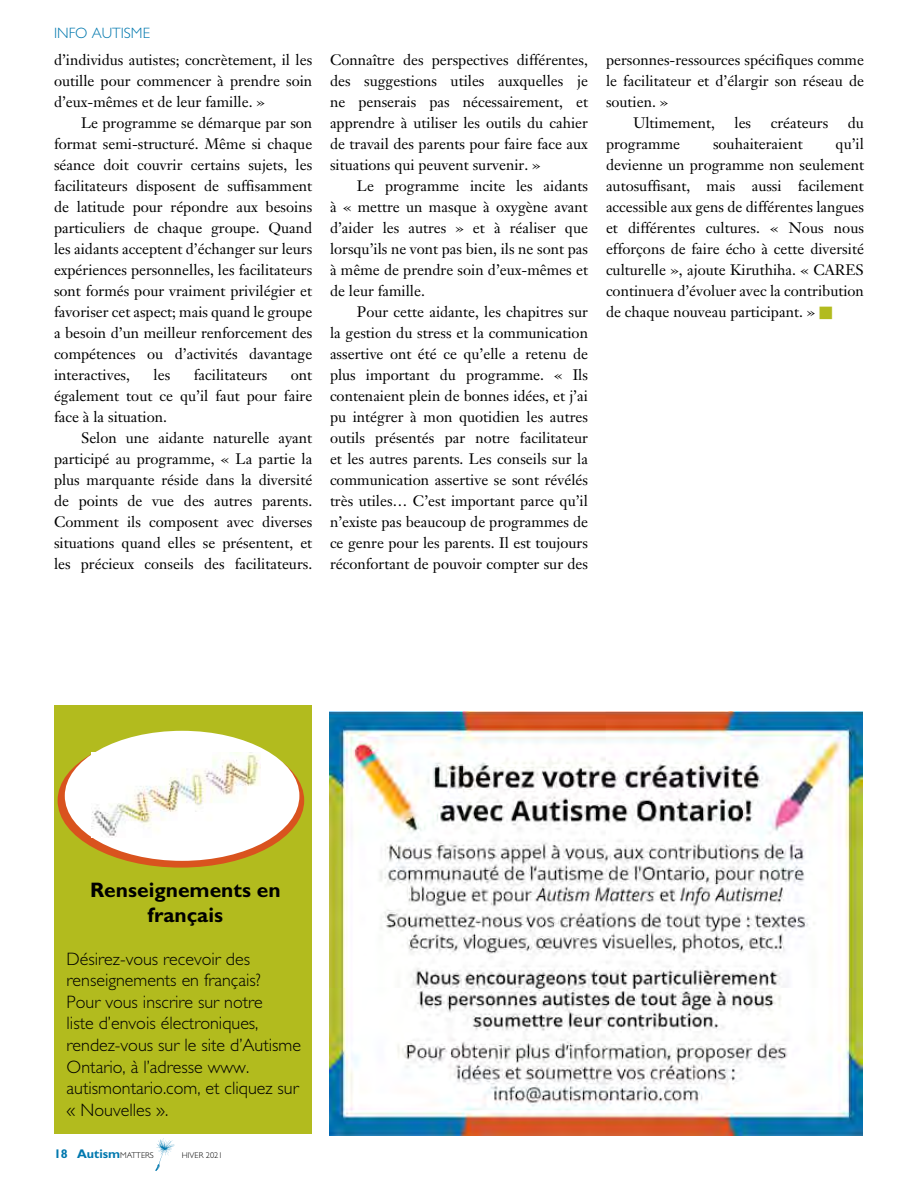
<style>
.page{position:relative;width:918px;height:1188px;background:#fff}
.page>*{position:absolute;margin:0;border:0;box-sizing:border-box;transform-origin:0 0}
.t1{font:700 21px/25.2px "Gill Sans";color:#000;text-align:center}
.t2{font:300 18px/21.6px "Gill Sans";color:#000}
.t3{font:15px/21px "Janson Text LT Std";color:#000;text-align:justify}
.t4{font:300 15px "Gill Sans";color:#0078ae}
.t5{font:700 12.6px "Gill Sans";color:#0078ae}
.t6{font:300 8.4px "Gill Sans";color:#000}
.s1{color:#b2bb1e}
.s2{font-weight:300;font-size:8.4px;color:#000}
</style>
<div class="page">
<svg style="left:155px;top:1138px;width:20px;height:33px"></svg>
<div style="left:54px;top:706px;width:258px;height:428px;background:#b2bb1e"></div>
<div style="left:58px;top:733px;width:246px;height:135px;background:#d9531e;border-radius:50%"></div>
<div style="left:65px;top:731px;width:234px;height:130px;background:#fff;border-radius:50%"></div>
<img style="left:92px;top:752px;width:169px;height:85px">
<img style="left:329px;top:711px;width:533px;height:424px">
<p class="t4" style="left:54px;top:25px;width:9px">info</p>
<p class="t4" style="left:92px;top:25px;width:10px">autisme</p>
<p class="t3" style="left:54px;top:50px;width:260px">d’individus autistes; concrètement, il les outille pour commencer à prendre soin d’eux-mêmes et de leur famille. »</p>
<p class="t3" style="left:54px;top:113px;width:260px;text-indent:27px">Le programme se démarque par son format semi-structuré. Même si chaque séance doit couvrir certains sujets, les facilitateurs disposent de suffisamment de latitude pour répondre aux besoins particuliers de chaque groupe. Quand les aidants acceptent d’échanger sur leurs expériences personnelles, les facilitateurs sont formés pour vraiment privilégier et favoriser cet aspect; mais quand le groupe a besoin d’un meilleur renforcement des compétences ou d’activités davantage interactives,</p>
<p class="t3" style="left:154px;top:365px;width:18px">les</p>
<p class="t3" style="left:194px;top:365px;width:75px">facilitateurs</p>
<p class="t3" style="left:54px;top:365px;width:260px;text-indent:237px">ont également tout ce qu’il faut pour faire face à la situation.</p>
<p class="t3" style="left:54px;top:428px;width:260px;text-indent:27px">Selon une aidante naturelle ayant participé au programme, « La partie la plus marquante réside dans la diversité de points de vue des autres parents.<br>Comment ils composent avec diverses situations quand elles se présentent, et les précieux conseils des facilitateurs.</p>
<p class="t3" style="left:330px;top:50px;width:260px">Connaître des perspectives différentes, des suggestions utiles auxquelles je ne penserais pas nécessairement, et apprendre à utiliser les outils du cahier de travail des parents pour faire face aux situations qui peuvent survenir. »</p>
<p class="t3" style="left:330px;top:176px;width:260px;text-indent:27px">Le programme incite les aidants à « mettre un masque à oxygène avant d’aider les autres » et à réaliser que lorsqu’ils ne vont pas bien, ils ne sont pas à même de prendre soin d’eux-mêmes et de leur famille.</p>
<p class="t3" style="left:330px;top:302px;width:260px;text-indent:27px">Pour cette aidante, les chapitres sur la gestion du stress et la communication assertive ont été ce qu’elle a retenu de plus important du programme. « Ils contenaient plein de bonnes idées, et j’ai pu intégrer à mon quotidien les autres outils présentés par notre facilitateur et les autres parents. Les conseils sur la communication assertive se sont révélés très utiles… C’est important parce qu’il n’existe pas beaucoup de programmes de ce genre pour les parents. Il est toujours réconfortant de pouvoir compter sur des</p>
<p class="t3" style="left:606px;top:50px;width:259px">personnes-ressources spécifiques comme</p>
<p class="t3" style="left:606px;top:71px;width:259px">le facilitateur et d’élargir son réseau de</p>
<p class="t3" style="left:606px;top:92px;width:64px">soutien. »</p>
<p class="t3" style="left:633px;top:113px;width:83px">Ultimement,</p>
<p class="t3" style="left:735px;top:113px;width:18px">les</p>
<p class="t3" style="left:771px;top:113px;width:59px">créateurs</p>
<p class="t3" style="left:848px;top:113px;width:18px">du</p>
<p class="t3" style="left:606px;top:134px;width:76px">programme</p>
<p class="t3" style="left:713px;top:134px;width:91px">souhaiteraient</p>
<p class="t3" style="left:606px;top:134px;width:260px;text-indent:230px">qu’il devienne un programme non seulement autosuffisant, mais aussi facilement accessible aux gens de différentes langues et différentes cultures. « Nous nous efforçons de faire écho à cette diversité culturelle », ajoute Kiruthiha. « CARES continuera d’évoluer avec la contribution de chaque nouveau participant. » <span class="s1">■</span></p>
<h1 class="t1" style="left:90px;top:877px;width:192px">Renseignements en français</h1>
<p class="t2" style="left:67px;top:948px;width:236px">Désirez-vous recevoir des renseignements en français?<br>Pour vous inscrire sur notre<br>liste d’envois électroniques, rendez-vous sur le site d’Autisme<br>Ontario, à l’adresse www. autismontario.com, et cliquez sur « Nouvelles ».</p>
<p class="t5" style="left:54px;top:1146px;width:101px">18 Autism<span class="s2">MATTERS</span></p>
<p class="t6" style="left:182px;top:1150px;width:42px">HIVER 2021</p>
</div>
